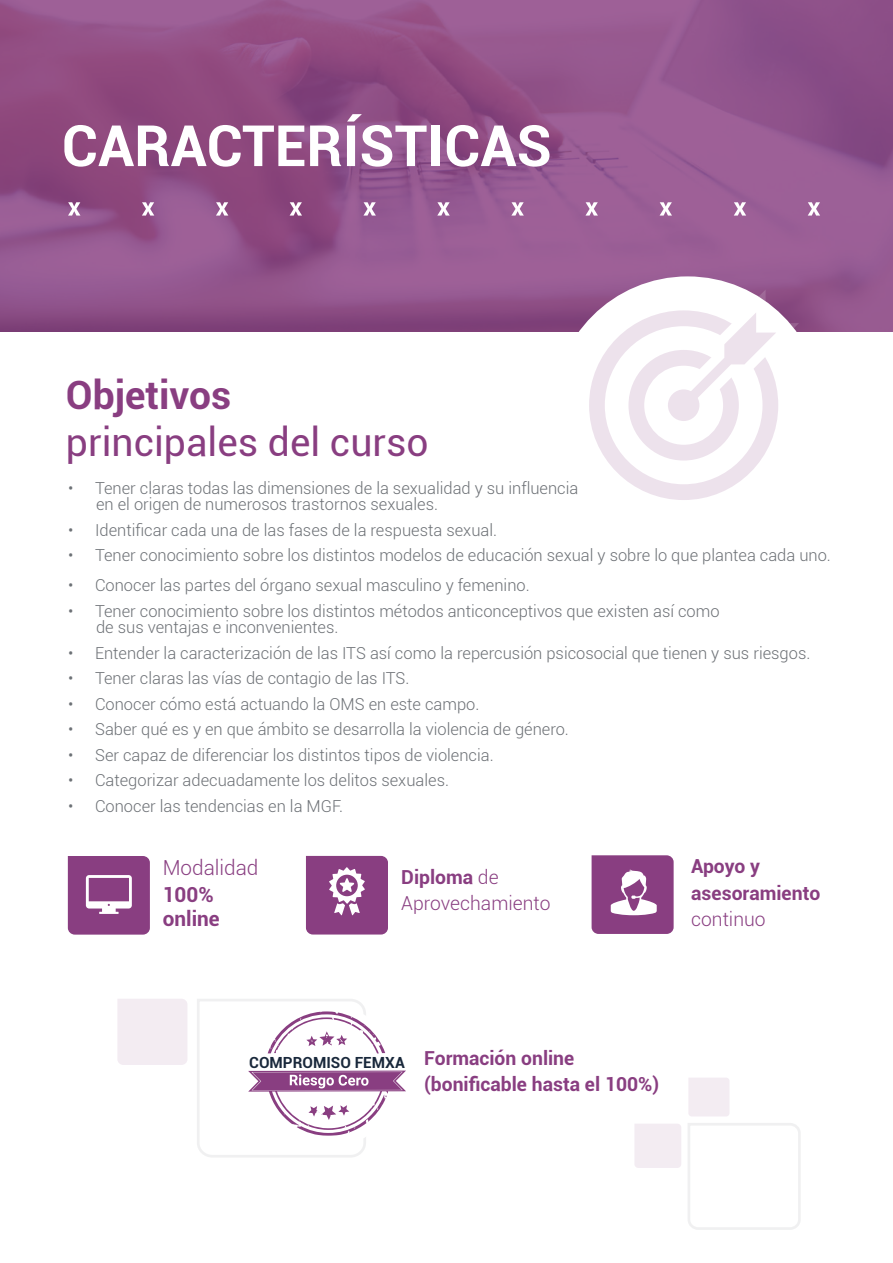
<style>
.page{position:relative;width:893px;height:1263px;background:#fff}
.page>*{position:absolute;margin:0;border:0;box-sizing:border-box;transform-origin:0 0}
.t1{font:700 57px "Roboto";color:#fff}
.t2{font:39px "Roboto";color:#893e81}
.t3{font:700 39px "Roboto";color:#893e81}
.t4{font:700 20.7px/23.4px "Roboto";color:#893e81}
.t5{font:300 20.7px "Roboto";color:#893e81}
.t6{font:700 19.35px/26.2px "Roboto";color:#893e81}
.t7{font:300 19.35px/26.2px "Roboto";color:#893e81}
.t8{font:300 16.5px/16.5px "Roboto";color:#6c7075}
.t9{font:700 15.3px "Roboto";color:#19283b}
.s1{font-weight:700}
</style>
<div class="page">
<svg style="left:0;top:0;width:893px;height:332px;background:#92538a"></svg>
<svg style="left:68px;top:202px;width:12px;height:14px"></svg>
<svg style="left:142px;top:202px;width:12px;height:14px"></svg>
<svg style="left:216px;top:202px;width:12px;height:14px"></svg>
<svg style="left:290px;top:202px;width:12px;height:14px"></svg>
<svg style="left:363px;top:202px;width:13px;height:14px"></svg>
<svg style="left:437px;top:202px;width:13px;height:14px"></svg>
<svg style="left:585px;top:202px;width:13px;height:14px"></svg>
<svg style="left:511px;top:202px;width:13px;height:14px"></svg>
<svg style="left:808px;top:202px;width:12px;height:14px"></svg>
<svg style="left:734px;top:202px;width:12px;height:14px"></svg>
<svg style="left:660px;top:202px;width:12px;height:14px"></svg>
<svg style="left:68px;top:856px;width:82px;height:79px;background:#96548f"></svg>
<svg style="left:592px;top:855px;width:82px;height:79px;background:#9a5b94"></svg>
<svg style="left:306px;top:856px;width:82px;height:78px;background:#975590"></svg>
<svg style="left:634px;top:1078px;width:167px;height:152px"></svg>
<div style="left:553px;top:276px;width:269px;height:270px;background:#fff;border-radius:50%"></div>
<svg style="left:589px;top:290px;width:210px;height:210px"></svg>
<div style="left:668px;top:389px;width:31px;height:32px;background:#ede2ec;border-radius:50%"></div>
<div style="left:117px;top:999px;width:70px;height:66px;background:#f3ecf2"></div>
<svg style="left:197px;top:999px;width:209px;height:158px"></svg>
<h1 class="t1" style="left:62px;top:106px;width:492px">CARACTERÍSTICAS</h1>
<h2 class="t3" style="left:66px;top:367px;width:167px">Objetivos</h2>
<h2 class="t2" style="left:66px;top:414px;width:364px">principales del curso</h2>
<p class="t8" style="left:96px;top:479px;width:484px;text-indent:-28px">• Tener claras todas las dimensiones de la sexualidad y su influencia en el origen de numerosos trastornos sexuales.</p>
<p class="t8" style="left:68px;top:521px;width:431px">• Identificar cada una de las fases de la respuesta sexual.</p>
<p class="t8" style="left:68px;top:547px;width:764px">• Tener conocimiento sobre los distintos modelos de educación sexual y sobre lo que plantea cada uno.</p>
<p class="t8" style="left:68px;top:577px;width:463px">• Conocer las partes del órgano sexual masculino y femenino.</p>
<p class="t8" style="left:96px;top:602px;width:625px;text-indent:-28px">• Tener conocimiento sobre los distintos métodos anticonceptivos que existen así como de sus ventajas e inconvenientes.</p>
<p class="t8" style="left:68px;top:644px;width:744px">• Entender la caracterización de las ITS así como la repercusión psicosocial que tienen y sus riesgos.</p>
<p class="t8" style="left:68px;top:670px;width:343px">• Tener claras las vías de contagio de las ITS.</p>
<p class="t8" style="left:68px;top:695px;width:413px">• Conocer cómo está actuando la OMS en este campo.</p>
<p class="t8" style="left:68px;top:721px;width:502px">• Saber qué es y en que ámbito se desarrolla la violencia de género.</p>
<p class="t8" style="left:68px;top:746px;width:427px">• Ser capaz de diferenciar los distintos tipos de violencia.</p>
<p class="t8" style="left:68px;top:772px;width:382px">• Categorizar adecuadamente los delitos sexuales.</p>
<p class="t8" style="left:68px;top:797px;width:277px">• Conocer las tendencias en la MGF.</p>
<p class="t5" style="left:163px;top:853px;width:97px">Modalidad</p>
<p class="t4" style="left:163px;top:882px;width:58px">100% online</p>
<p class="t7" style="left:401px;top:863px;width:151px"><span class="s1">Diploma</span> de<br>Aprovechamiento</p>
<p class="t6" style="left:691px;top:852px;width:131px">Apoyo y asesoramiento</p>
<p class="t7" style="left:691px;top:905px;width:76px">continuo</p>
<p class="t9" style="left:249px;top:1052px;width:157px">COMPROMISO FEMXA</p>
<p class="t6" style="left:424px;top:1044px;width:236px">Formación online (bonificable hasta el 100%)</p>
</div>
